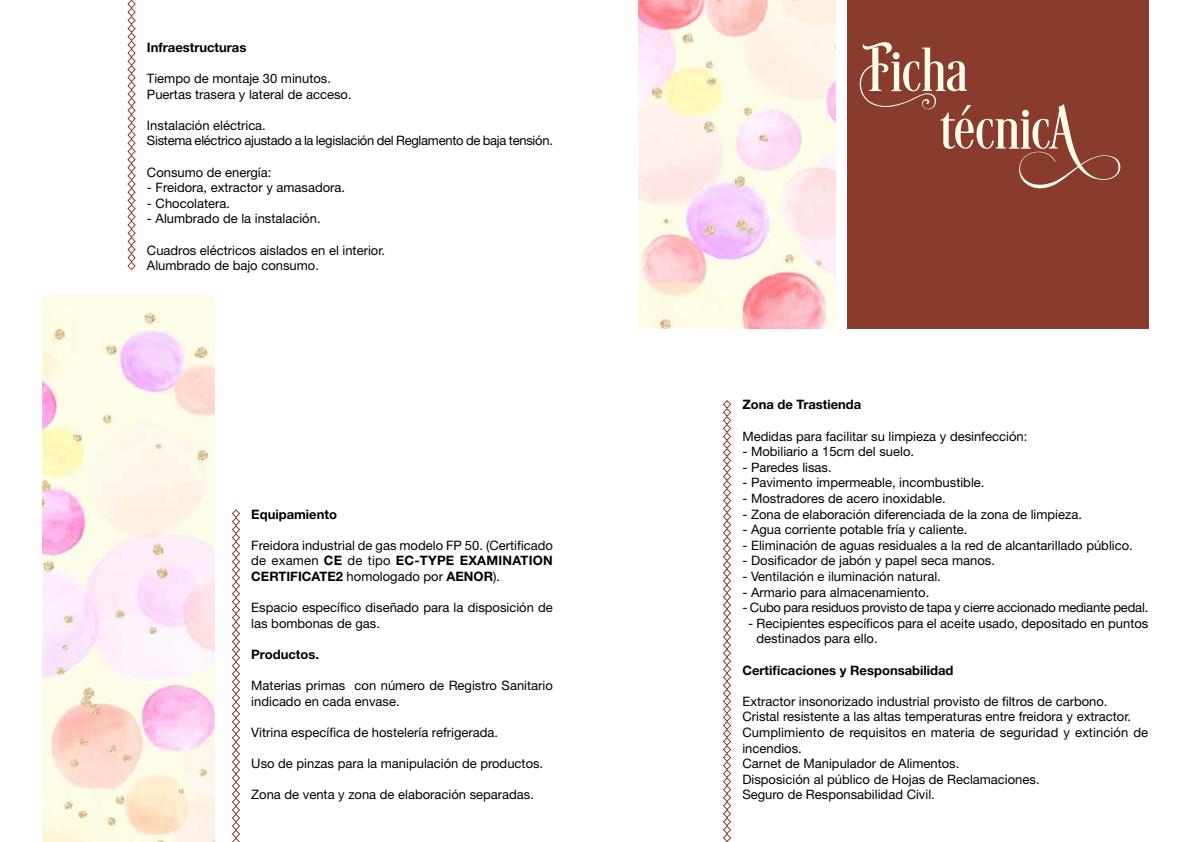
<style>
.page{position:relative;width:1191px;height:842px;background:#fff}
.page>*{position:absolute;margin:0;border:0;box-sizing:border-box;transform-origin:0 0}
.t1{font:64px/57.6px "Desire";letter-spacing:.02em;color:#fffde8}
.t2{font:13px/15.6px "Helvetica Neue LT Std";color:#000}
.t3{font:13px/15.6px "Helvetica Neue LT Std";letter-spacing:-.02em;color:#000}
.t4{font:700 13px "Helvetica Neue LT Std";color:#000}
.s1{font-weight:700}
</style>
<div class="page">
<div style="left:846px;top:0;width:302px;height:328px;background:#893c2e"></div>
<svg style="left:231px;top:509px;width:9px;height:333px"></svg>
<svg style="left:723px;top:400px;width:8px;height:442px"></svg>
<svg style="left:127px;top:0;width:9px;height:271px"></svg>
<img style="left:638px;top:0;width:197px;height:328px">
<div style="left:43px;top:295px;width:171px;height:547px;background:#fffde8"></div>
<img style="left:43px;top:307px;width:171px;height:535px">
<p class="t4" style="left:147px;top:39px;width:101px">Infraestructuras</p>
<p class="t2" style="left:147px;top:70px;width:206px">Tiempo de montaje 30 minutos.<br>Puertas trasera y lateral de acceso.</p>
<p class="t3" style="left:147px;top:117px;width:407px">Instalación eléctrica.<br>Sistema eléctrico ajustado a la legislación del Reglamento de baja tensión.</p>
<p class="t2" style="left:147px;top:164px;width:126px">Consumo de energía:</p>
<p class="t2" style="left:147px;top:180px;width:200px">- Freidora, extractor y amasadora.</p>
<p class="t2" style="left:147px;top:195px;width:85px">- Chocolatera.</p>
<p class="t2" style="left:147px;top:211px;width:175px">- Alumbrado de la instalación.</p>
<p class="t2" style="left:147px;top:242px;width:240px">Cuadros eléctricos aislados en el interior.<br>Alumbrado de bajo consumo.</p>
<p class="t4" style="left:251px;top:506px;width:87px">Equipamiento</p>
<p class="t2" style="left:251px;top:537px;width:303px;text-align:justify">Freidora industrial de gas modelo FP 50. (Certificado de examen <span class="s1">CE</span> de tipo <span class="s1">EC-TYPE EXAMINATION CERTIFICATE2</span> homologado por <span class="s1">AENOR</span>).</p>
<p class="t2" style="left:251px;top:600px;width:303px">Espacio específico diseñado para la disposición de las bombonas de gas.</p>
<p class="t4" style="left:251px;top:646px;width:69px">Productos.</p>
<p class="t2" style="left:251px;top:678px;width:303px">Materias primas con número de Registro Sanitario indicado en cada envase.</p>
<p class="t2" style="left:251px;top:724px;width:248px">Vitrina específica de hostelería refrigerada.</p>
<p class="t2" style="left:251px;top:756px;width:293px">Uso de pinzas para la manipulación de productos.</p>
<p class="t2" style="left:251px;top:787px;width:284px">Zona de venta y zona de elaboración separadas.</p>
<h1 class="t1" style="left:940px;top:40px;width:111px;text-indent:-49px">icha técnic</h1>
<p class="t4" style="left:742px;top:397px;width:120px">Zona de Trastienda</p>
<p class="t2" style="left:742px;top:428px;width:286px">Medidas para facilitar su limpieza y desinfección:</p>
<p class="t2" style="left:742px;top:444px;width:173px">- Mobiliario a 15cm del suelo.</p>
<p class="t2" style="left:742px;top:459px;width:91px">- Paredes lisas.</p>
<p class="t2" style="left:742px;top:475px;width:244px">- Pavimento impermeable, incombustible.</p>
<p class="t2" style="left:742px;top:490px;width:205px">- Mostradores de acero inoxidable.</p>
<p class="t2" style="left:742px;top:506px;width:341px">- Zona de elaboración diferenciada de la zona de limpieza.</p>
<p class="t2" style="left:742px;top:522px;width:227px">- Agua corriente potable fría y caliente.</p>
<p class="t2" style="left:742px;top:537px;width:392px">- Eliminación de aguas residuales a la red de alcantarillado público.</p>
<p class="t2" style="left:742px;top:553px;width:254px">- Dosificador de jabón y papel seca manos.</p>
<p class="t2" style="left:742px;top:568px;width:200px">- Ventilación e iluminación natural.</p>
<p class="t2" style="left:742px;top:584px;width:188px">- Armario para almacenamiento.</p>
<p class="t2" style="left:742px;top:600px;width:407px">- Cubo para residuos provisto de tapa y cierre accionado mediante pedal.</p>
<p class="t2" style="left:756px;top:615px;width:393px;text-indent:-9px">- Recipientes específicos para el aceite usado, depositado en puntos destinados para ello.</p>
<p class="t4" style="left:742px;top:662px;width:213px">Certificaciones y Responsabilidad</p>
<p class="t2" style="left:742px;top:693px;width:407px">Extractor insonorizado industrial provisto de filtros de carbono.<br>Cristal resistente a las altas temperaturas entre freidora y extractor.<br>Cumplimiento de requisitos en materia de seguridad y extinción de incendios.<br>Carnet de Manipulador de Alimentos.<br>Disposición al público de Hojas de Reclamaciones.<br>Seguro de Responsabilidad Civil.</p>
</div>
